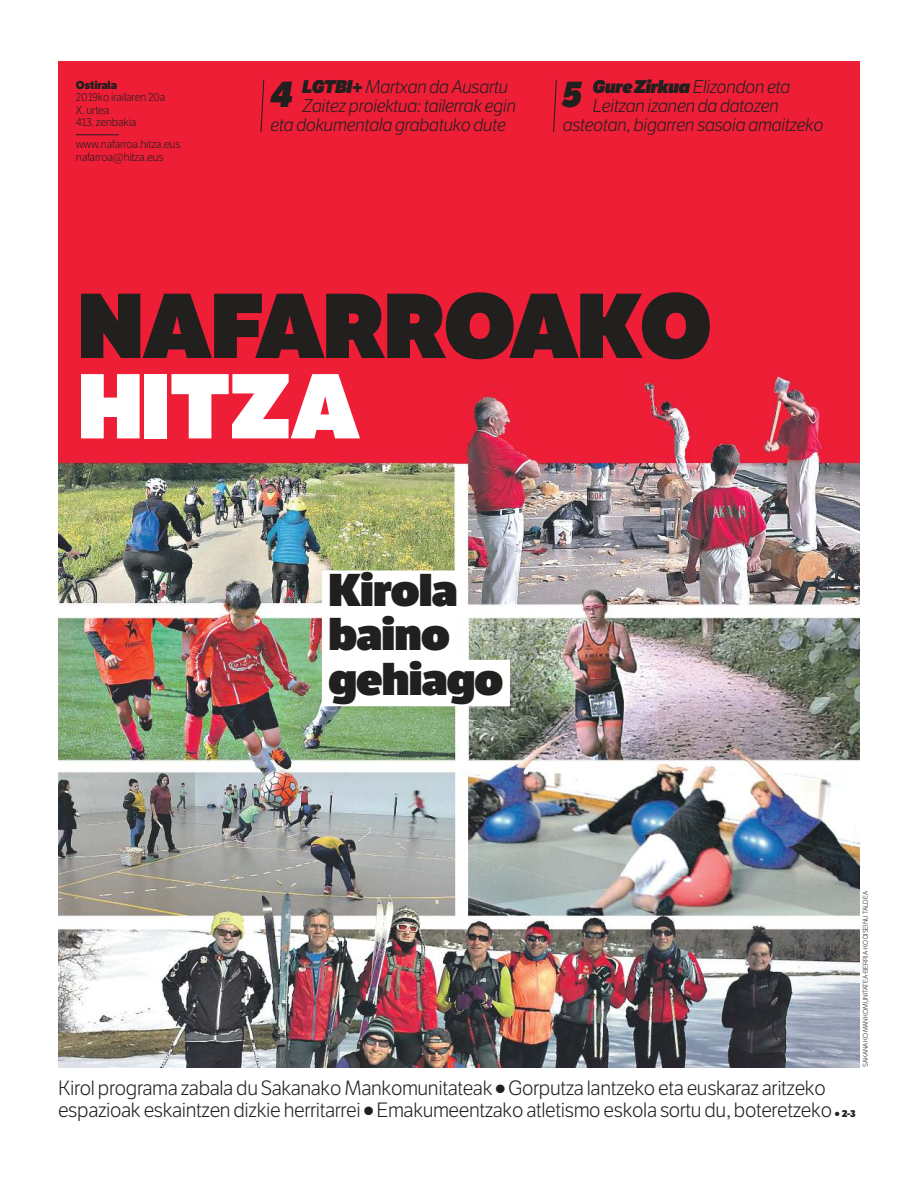
<style>
.page{position:relative;width:918px;height:1188px;background:#fff}
.page>*{position:absolute;margin:0;border:0;box-sizing:border-box;transform-origin:0 0}
.t1{font:800 89.4px "LFT Etica Display";letter-spacing:-.005em;color:#221f1f}
.t2{font:800 89.4px "LFT Etica Display";letter-spacing:.01em;color:#fff}
.t3{font:800 44.7px/44.7px "LFT Etica Display";letter-spacing:-.02em;color:#221f1f}
.t4{font:italic 800 35.7px "LFT Etica Display";color:#221f1f}
.t5{font:300 20.1px/22.4px "LFT Etica";letter-spacing:-.02em;color:#221f1f}
.t6{font:italic 300 17.85px "LFT Etica";letter-spacing:-.02em;color:#221f1f}
.t7{font:300 11.1px/12.3px "LFT Etica";letter-spacing:-.02em;color:#221f1f}
.t8{font:800 11.1px "LFT Etica";letter-spacing:-.02em;color:#221f1f}
.t9{font:300 6.75px "LFT Etica";letter-spacing:-.02em;color:#221f1f}
.s1{font-family:"LFT Etica Display";font-weight:800}
.s2{font-weight:800;font-size:10.05px}
</style>
<div class="page">
<img style="left:58px;top:62px;width:802px;height:1005px">
<div style="left:322px;top:570px;width:142px;height:47px;background:#fff"></div>
<div style="left:322px;top:615px;width:135px;height:47px;background:#fff"></div>
<div style="left:322px;top:660px;width:188px;height:46px;background:#fff"></div>
<svg style="left:553px;top:80px;width:4px;height:52px"></svg>
<svg style="left:261px;top:80px;width:3px;height:52px"></svg>
<hr style="left:76px;top:135px;width:43px;height:1px;background:#221f1f">
<p class="t8" style="left:76px;top:79px;width:43px">Ostirala</p>
<p class="t7" style="left:76px;top:92px;width:91px">2019ko irailaren 20a<br>X. urtea<br>413. zenbakia</p>
<p class="t7" style="left:76px;top:139px;width:106px">www.nafarroa.hitza.eus nafarroa@hitza.eus</p>
<p class="t6" style="left:302px;top:80px;width:207px"><span class="s1">LGTBI+</span> Martxan da Ausartu</p>
<p class="t6" style="left:302px;top:99px;width:215px">Zaitez proiektua: tailerrak egin</p>
<p class="t6" style="left:271px;top:118px;width:237px">eta dokumentala grabatuko dute</p>
<h3 class="t4" style="left:271px;top:74px;width:24px">4</h3>
<p class="t6" style="left:593px;top:80px;width:199px"><span class="s1">Gure Zirkua</span> Elizondon eta</p>
<p class="t6" style="left:593px;top:99px;width:188px">Leitzan izanen da datozen</p>
<p class="t6" style="left:563px;top:118px;width:262px">asteotan, bigarren sasoia amaitzeko</p>
<h3 class="t4" style="left:563px;top:74px;width:21px">5</h3>
<h1 class="t1" style="left:78px;top:290px;width:635px">NAFARROAKO</h1>
<h1 class="t2" style="left:78px;top:370px;width:283px">HITZA</h1>
<h2 class="t3" style="left:329px;top:571px;width:176px">Kirola baino gehiago</h2>
<p class="t9" style="left:863px;top:1067px;width:177px;rotate:-90deg">SAKANAKO MANKOMUNITATEA-BERRIA-KO DISEINU TALDEA</p>
<p class="t5" style="left:58px;top:1079px;width:799px">Kirol programa zabala du Sakanako Mankomunitateak Gorputza lantzeko eta euskaraz aritzeko espazioak eskaintzen dizkie herritarrei Emakumeentzako atletismo eskola sortu du, boteretzeko <span class="s2">2-3</span></p>
</div>
